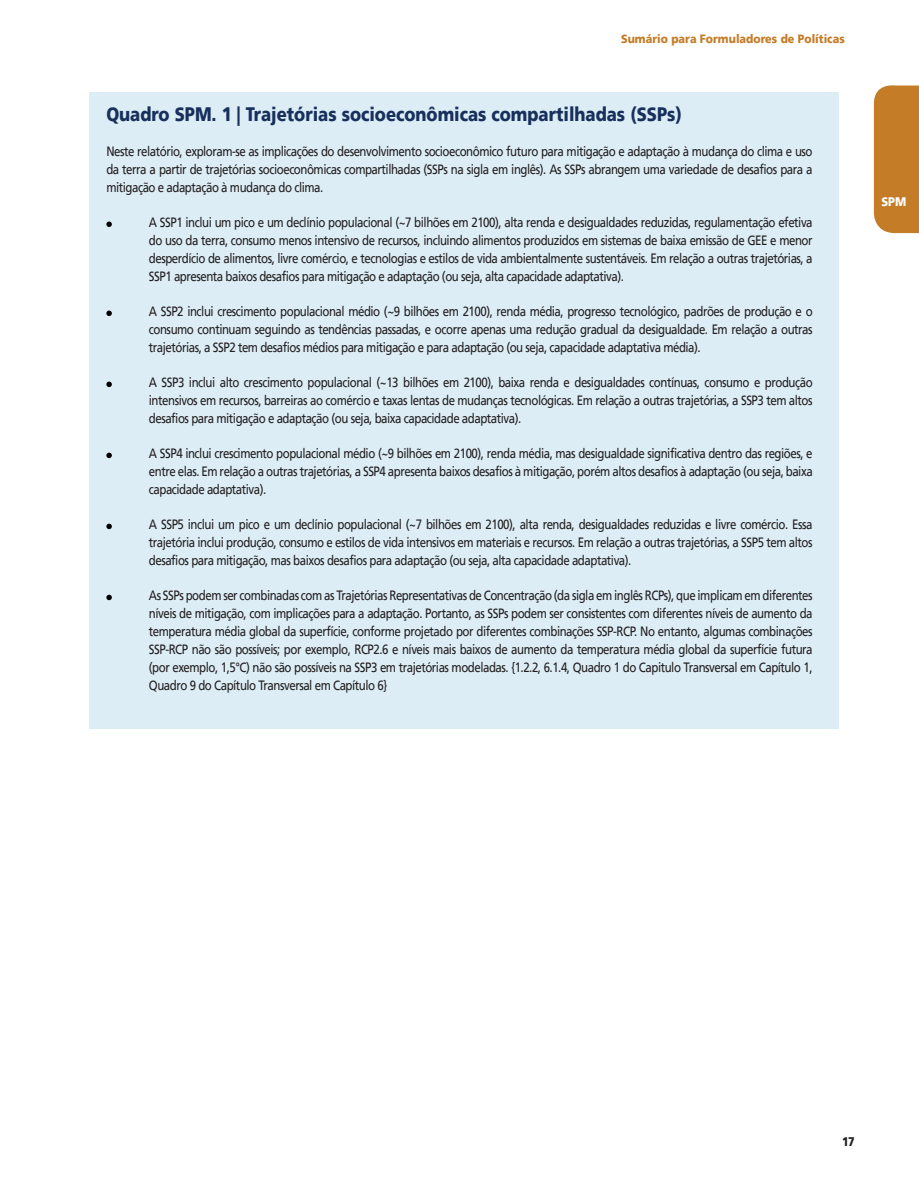
<style>
.page{position:relative;width:919px;height:1191px;background:#fff}
.page>*{position:absolute;margin:0;border:0;box-sizing:border-box;transform-origin:0 0}
.TÍTULO_1{font:900 19.5px "Frutiger LT";color:#18305c;scale:.85 1}
.RECUO{font:13.5px/18px "Frutiger LT";letter-spacing:-.04em;color:#231f20;text-align:justify;scale:.85 1}
.TEXTO{font:13.5px/18px "Frutiger LT";letter-spacing:-.04em;color:#231f20;text-align:justify;scale:.85 1}
.t1{font:900 12.45px "Frutiger LT";color:#fff;scale:.9 1}
.t2{font:900 12.45px "Frutiger LT";color:#231f20;scale:.85 1}
.t3{font:900 12px "Frutiger LT";color:#c47c27;scale:.9 1}
</style>
<div class="page">
<div style="left:873px;top:85px;width:45px;height:148px;background:#c47c27"></div>
<div style="left:89px;top:92px;width:749px;height:637px;background:#ddedf6"></div>
<svg style="left:106px;top:221px;width:6px;height:6px"></svg>
<svg style="left:106px;top:310px;width:6px;height:6px"></svg>
<svg style="left:106px;top:381px;width:6px;height:6px"></svg>
<svg style="left:106px;top:452px;width:6px;height:6px"></svg>
<svg style="left:106px;top:523px;width:6px;height:6px"></svg>
<svg style="left:106px;top:594px;width:6px;height:6px"></svg>
<p class="t3" style="left:621px;top:32px;width:250px">Sumário para Formuladores de Políticas</p>
<p class="TÍTULO_1" style="left:106px;top:102px;width:678px">Quadro SPM. 1 | Trajetórias socioeconômicas compartilhadas (SSPs)</p>
<p class="TEXTO" style="left:106px;top:142px;width:832px">Neste relatório, exploram-se as implicações do desenvolvimento socioeconômico futuro para mitigação e adaptação à mudança do clima e uso da terra a partir de trajetórias socioeconômicas compartilhadas (SSPs na sigla em inglês). As SSPs abrangem uma variedade de desafios para a mitigação e adaptação à mudança do clima.</p>
<p class="RECUO" style="left:149px;top:213px;width:782px">A SSP1 inclui um pico e um declínio populacional (~7 bilhões em 2100), alta renda e desigualdades reduzidas, regulamentação efetiva do uso da terra, consumo menos intensivo de recursos, incluindo alimentos produzidos em sistemas de baixa emissão de GEE e menor desperdício de alimentos, livre comércio, e tecnologias e estilos de vida ambientalmente sustentáveis. Em relação a outras trajetórias, a SSP1 apresenta baixos desafios para mitigação e adaptação (ou seja, alta capacidade adaptativa).</p>
<p class="RECUO" style="left:149px;top:302px;width:782px">A SSP2 inclui crescimento populacional médio (~9 bilhões em 2100), renda média, progresso tecnológico, padrões de produção e o consumo continuam seguindo as tendências passadas, e ocorre apenas uma redução gradual da desigualdade. Em relação a outras trajetórias, a SSP2 tem desafios médios para mitigação e para adaptação (ou seja, capacidade adaptativa média).</p>
<p class="RECUO" style="left:149px;top:373px;width:782px">A SSP3 inclui alto crescimento populacional (~13 bilhões em 2100), baixa renda e desigualdades contínuas, consumo e produção intensivos em recursos, barreiras ao comércio e taxas lentas de mudanças tecnológicas. Em relação a outras trajetórias, a SSP3 tem altos desafios para mitigação e adaptação (ou seja, baixa capacidade adaptativa).</p>
<p class="RECUO" style="left:149px;top:444px;width:782px">A SSP4 inclui crescimento populacional médio (~9 bilhões em 2100), renda média, mas desigualdade significativa dentro das regiões, e entre elas. Em relação a outras trajetórias, a SSP4 apresenta baixos desafios à mitigação, porém altos desafios à adaptação (ou seja, baixa capacidade adaptativa).</p>
<p class="RECUO" style="left:149px;top:515px;width:782px">A SSP5 inclui um pico e um declínio populacional (~7 bilhões em 2100), alta renda, desigualdades reduzidas e livre comércio. Essa trajetória inclui produção, consumo e estilos de vida intensivos em materiais e recursos. Em relação a outras trajetórias, a SSP5 tem altos desafios para mitigação, mas baixos desafios para adaptação (ou seja, alta capacidade adaptativa).</p>
<p class="RECUO" style="left:149px;top:586px;width:782px">As SSPs podem ser combinadas com as Trajetórias Representativas de Concentração (da sigla em inglês RCPs), que implicam em diferentes níveis de mitigação, com implicações para a adaptação. Portanto, as SSPs podem ser consistentes com diferentes níveis de aumento da temperatura média global da superfície, conforme projetado por diferentes combinações SSP-RCP. No entanto, algumas combinações SSP-RCP não são possíveis; por exemplo, RCP2.6 e níveis mais baixos de aumento da temperatura média global da superfície futura (por exemplo, 1,5°C) não são possíveis na SSP3 em trajetórias modeladas. {1.2.2, 6.1.4, Quadro 1 do Capitulo Transversal em Capítulo 1, Quadro 9 do Capítulo Transversal em Capítulo 6}</p>
<p class="t1" style="left:881px;top:194px;width:29px">SPM</p>
<p class="t2" style="left:842px;top:1134px;width:16px">17</p>
</div>
